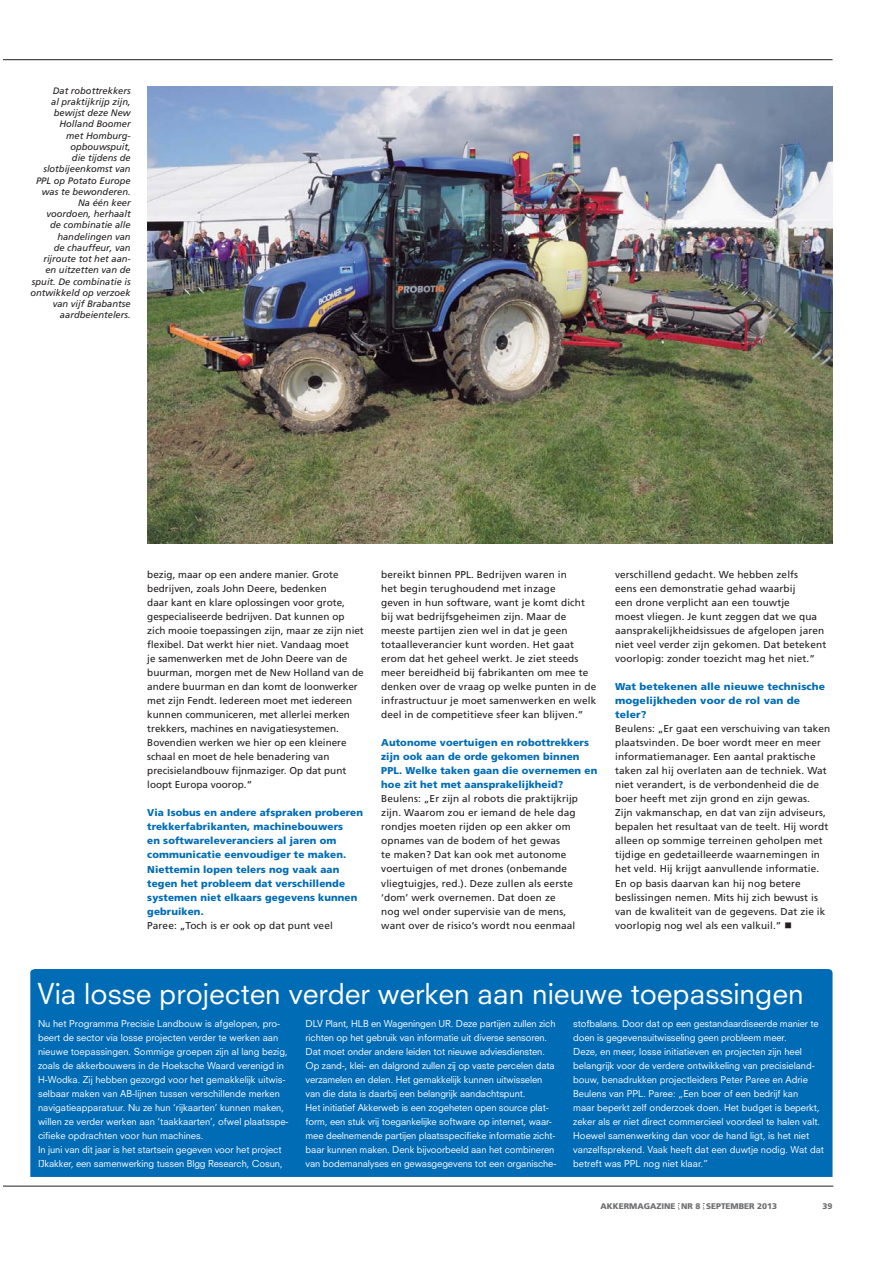
<style>
.page{position:relative;width:893px;height:1263px;background:#fff}
.page>*{position:absolute;margin:0;border:0;box-sizing:border-box;transform-origin:0 0}
.t1{font:28.05px "Neuzeit SLT Std";color:#fff}
.t2{font:9.9px/14.1px "Frutiger LT Std";letter-spacing:.01em;color:#231f20}
.t3{font:900 9.9px/14.1px "Frutiger LT Std";letter-spacing:.01em;color:#006cb6}
.t4{font:900 9.9px/14.1px "Frutiger LT Std";letter-spacing:.01em;color:#006cb6;scale:1.04 1}
.t5{font:9.3px/14.1px "Neuzeit SLT Std";color:#fff}
.t6{font:italic 9.3px/11.2px "Frutiger LT Std";color:#231f20;text-align:right}
.t7{font:900 8.25px "Frutiger LT Std";color:#6d6e70}
</style>
<div class="page">
<hr style="left:4px;top:59px;width:828px;height:1px;background:#231f20">
<hr style="left:4px;top:1186px;width:829px;height:1px;background:#231f20">
<div style="left:30px;top:969px;width:802px;height:208px;background:#006cb6"></div>
<img style="left:148px;top:87px;width:684px;height:456px">
<p class="t6" style="left:30px;top:85px;width:102px">Dat robottrekkers<br>al praktijkrijp zijn, bewijst deze New<br>Holland Boomer<br>met Homburg&shy;opbouwspuit,<br>die tijdens de slotbijeenkomst van<br>PPL op Potato Europe was te bewonderen.<br>Na één keer<br>voordoen, herhaalt<br>de combinatie alle handelingen van<br>de chauffeur, van rijroute tot het aan&shy;en uitzetten van de spuit. De combinatie is ontwikkeld op verzoek van vijf Brabantse aardbeientelers.</p>
<p class="t2" style="left:147px;top:568px;width:218px">bezig, maar op een andere manier. Grote bedrijven, zoals John Deere, bedenken<br>daar kant en klare oplossingen voor grote, gespecialiseerde bedrijven. Dat kunnen op zich mooie toepassingen zijn, maar ze zijn niet flexibel. Dat werkt hier niet. Vandaag moet<br>je samenwerken met de John Deere van de buurman, morgen met de New Holland van de andere buurman en dan komt de loonwerker met zijn Fendt. Iedereen moet met iedereen kunnen communiceren, met allerlei merken trekkers, machines en navigatiesystemen.<br>Bovendien werken we hier op een kleinere schaal en moet de hele benadering van precisielandbouw fijnmaziger. Op dat punt loopt Europa voorop.”</p>
<p class="t3" style="left:147px;top:806px;width:217px">Via Isobus en andere afspraken proberen trekkerfabrikanten, machinebouwers<br>en softwareleveranciers al jaren om communicatie eenvoudiger te maken.<br>Niettemin lopen telers nog vaak aan tegen het probleem dat verschillende systemen niet elkaars gegevens kunnen gebruiken.</p>
<p class="t2" style="left:147px;top:919px;width:187px">Paree: „Toch is er ook op dat punt veel</p>
<p class="t2" style="left:381px;top:568px;width:216px">bereikt binnen PPL. Bedrijven waren in<br>het begin terughoudend met inzage<br>geven in hun software, want je komt dicht bij wat bedrijfsgeheimen zijn. Maar de meeste partijen zien wel in dat je geen totaalleverancier kunt worden. Het gaat erom dat het geheel werkt. Je ziet steeds meer bereidheid bij fabrikanten om mee te denken over de vraag op welke punten in de infrastructuur je moet samenwerken en welk deel in de competitieve sfeer kan blijven.”</p>
<p class="t3" style="left:381px;top:736px;width:218px">Autonome voertuigen en robottrekkers zijn ook aan de orde gekomen binnen PPL. Welke taken gaan die overnemen en hoe zit het met aansprakelijkheid?</p>
<p class="t2" style="left:381px;top:792px;width:198px">Beulens: „Er zijn al robots die praktijkrijp zijn. Waarom zou er iemand de hele dag rondjes moeten rijden op een akker om opnames van de bodem of het gewas<br>te maken? Dat kan ook met autonome voertuigen of met drones (onbemande vliegtuigjes, red.). Deze zullen als eerste ‘dom’ werk overnemen. Dat doen ze<br>nog wel onder supervisie van de mens, want over de risico’s wordt nou eenmaal</p>
<p class="t2" style="left:615px;top:568px;width:213px">verschillend gedacht. We hebben zelfs<br>eens een demonstratie gehad waarbij<br>een drone verplicht aan een touwtje<br>moest vliegen. Je kunt zeggen dat we qua aansprakelijkheidsissues de afgelopen jaren niet veel verder zijn gekomen. Dat betekent voorlopig: zonder toezicht mag het niet.”</p>
<p class="t4" style="left:615px;top:680px;width:203px">Wat betekenen alle nieuwe technische mogelijkheden voor de rol van de teler?</p>
<p class="t2" style="left:615px;top:722px;width:217px">Beulens: „Er gaat een verschuiving van taken plaatsvinden. De boer wordt meer en meer informatiemanager. Een aantal praktische taken zal hij overlaten aan de techniek. Wat niet verandert, is de verbondenheid die de boer heeft met zijn grond en zijn gewas.<br>Zijn vakmanschap, en dat van zijn adviseurs, bepalen het resultaat van de teelt. Hij wordt alleen op sommige terreinen geholpen met tijdige en gedetailleerde waarnemingen in het veld. Hij krijgt aanvullende informatie.<br>En op basis daarvan kan hij nog betere beslissingen nemen. Mits hij zich bewust is van de kwaliteit van de gegevens. Dat zie ik voorlopig nog wel als een valkuil.”</p>
<h1 class="t1" style="left:37px;top:982px;width:767px">Via losse projecten verder werken aan nieuwe toepassingen</h1>
<p class="t5" style="left:38px;top:1017px;width:252px">Nu het Programma Precisie Landbouw is afgelopen, pro&shy;beert de sector via losse projecten verder te werken aan nieuwe toepassingen. Sommige groepen zijn al lang bezig, zoals de akkerbouwers in de Hoeksche Waard verenigd in H-Wodka. Zij hebben gezorgd voor het gemakkelijk uitwis&shy;selbaar maken van AB-lijnen tussen verschillende merken navigatieapparatuur. Nu ze hun ‘rijkaarten’ kunnen maken, willen ze verder werken aan ‘taakkaarten’, ofwel plaatsspe&shy;cifieke opdrachten voor hun machines.<br>In juni van dit jaar is het startsein gegeven voor het project IJkakker, een samenwerking tussen Blgg Research, Cosun,</p>
<p class="t5" style="left:306px;top:1017px;width:252px">DLV Plant, HLB en Wageningen UR. Deze partijen zullen zich richten op het gebruik van informatie uit diverse sensoren.<br>Dat moet onder andere leiden tot nieuwe adviesdiensten.<br>Op zand-, klei- en dalgrond zullen zij op vaste percelen data verzamelen en delen. Het gemakkelijk kunnen uitwisselen van die data is daarbij een belangrijk aandachtspunt.<br>Het initiatief Akkerweb is een zogeheten open source plat&shy;form, een stuk vrij toegankelijke software op internet, waar&shy;mee deelnemende partijen plaatsspecifieke informatie zicht&shy;baar kunnen maken. Denk bijvoorbeeld aan het combineren van bodemanalyses en gewasgegevens tot een organische-</p>
<p class="t5" style="left:573px;top:1017px;width:252px">stofbalans. Door dat op een gestandaardiseerde manier te doen is gegevensuitwisseling geen probleem meer.<br>Deze, en meer, losse initiatieven en projecten zijn heel belangrijk voor de verdere ontwikkeling van precisieland&shy;bouw, benadrukken projectleiders Peter Paree en Adrie Beulens van PPL. Paree: „Een boer of een bedrijf kan<br>maar beperkt zelf onderzoek doen. Het budget is beperkt, zeker als er niet direct commercieel voordeel te halen valt.<br>Hoewel samenwerking dan voor de hand ligt, is het niet vanzelfsprekend. Vaak heeft dat een duwtje nodig. Wat dat betreft was PPL nog niet klaar.”</p>
<p class="t7" style="left:600px;top:1203px;width:178px">AKKERMAGAZINE NR 8 SEPTEMBER 2013</p>
<p class="t7" style="left:822px;top:1203px;width:12px">39</p>
</div>
